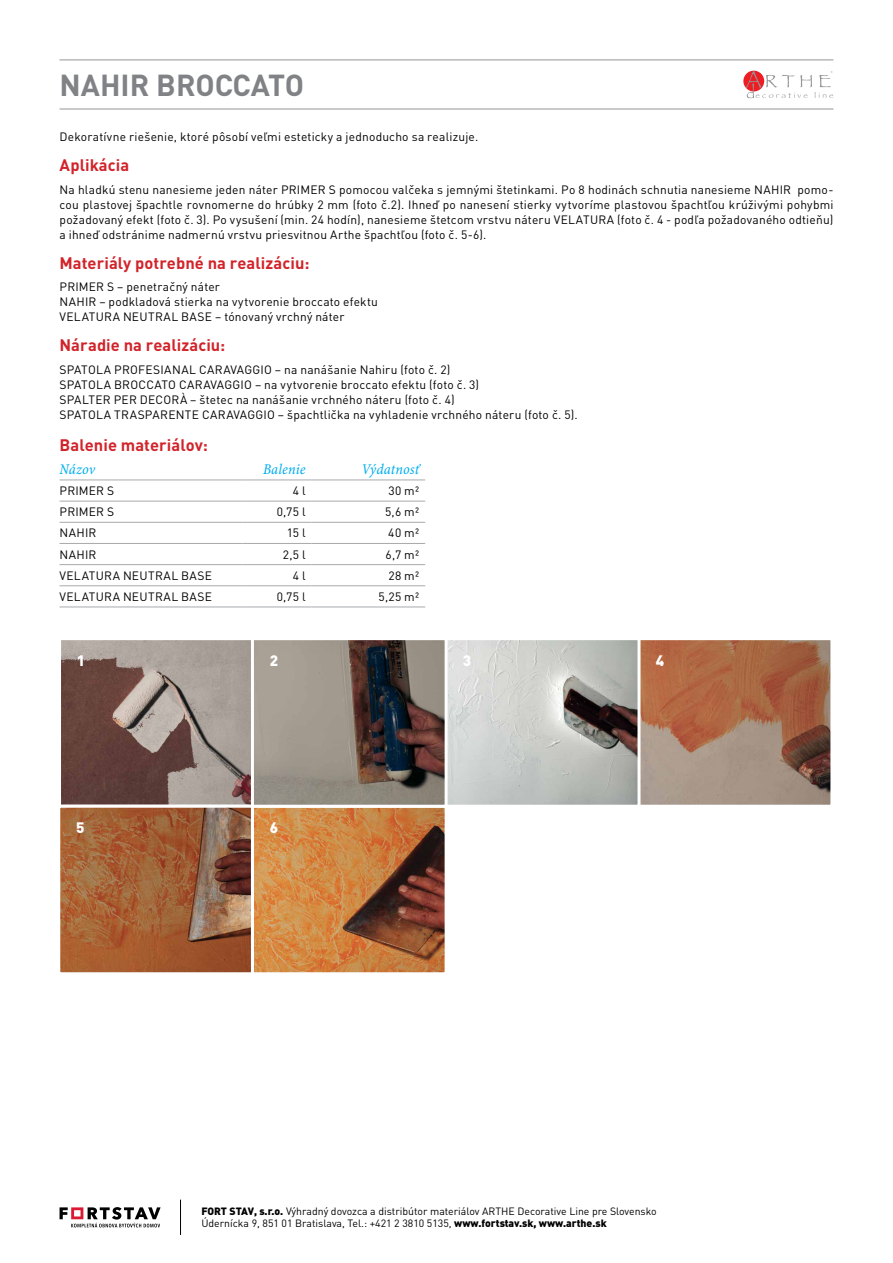
<style>
.page{position:relative;width:893px;height:1263px;background:#fff}
.page>*{position:absolute;margin:0;border:0;box-sizing:border-box;transform-origin:0 0}
.t1{font:700 30px "DIN Pro";color:#808285}
.t2{font:700 16.5px "DIN Pro";letter-spacing:.005em;color:#d2232a}
.t3{font:15px "Minion Pro Cn It Capt";letter-spacing:.005em;color:#00aeef}
.t4{font:900 15px "DIN Pro";color:#fff}
.t5{font:12px/15px "DIN Pro";letter-spacing:.02em;color:#000}
.t6{font:10.5px/12.3px "DIN Pro";color:#000}
.s1{font-weight:900}
</style>
<div class="page">
<svg style="left:60px;top:1207px;width:101px;height:20px"></svg>
<hr style="left:180px;top:1199px;width:1px;height:36px;background:#000">
<hr style="left:60px;top:480px;width:182px;height:1px;background:#a7a9ac">
<hr style="left:242px;top:480px;width:70px;height:1px;background:#a7a9ac">
<hr style="left:312px;top:480px;width:113px;height:1px;background:#a7a9ac">
<hr style="left:60px;top:501px;width:182px;height:1px;background:#a7a9ac">
<hr style="left:242px;top:501px;width:70px;height:1px;background:#a7a9ac">
<hr style="left:312px;top:501px;width:113px;height:1px;background:#a7a9ac">
<hr style="left:60px;top:522px;width:182px;height:1px;background:#a7a9ac">
<hr style="left:242px;top:522px;width:70px;height:1px;background:#a7a9ac">
<hr style="left:312px;top:522px;width:113px;height:1px;background:#a7a9ac">
<hr style="left:60px;top:543px;width:182px;height:1px;background:#a7a9ac">
<hr style="left:242px;top:543px;width:70px;height:1px;background:#a7a9ac">
<hr style="left:312px;top:543px;width:113px;height:1px;background:#a7a9ac">
<hr style="left:60px;top:564px;width:182px;height:1px;background:#a7a9ac">
<hr style="left:242px;top:564px;width:70px;height:1px;background:#a7a9ac">
<hr style="left:312px;top:564px;width:113px;height:1px;background:#a7a9ac">
<hr style="left:60px;top:585px;width:182px;height:1px;background:#a7a9ac">
<hr style="left:242px;top:585px;width:70px;height:1px;background:#a7a9ac">
<hr style="left:312px;top:585px;width:113px;height:1px;background:#a7a9ac">
<hr style="left:60px;top:607px;width:182px;height:1px;background:#a7a9ac">
<hr style="left:242px;top:607px;width:70px;height:1px;background:#a7a9ac">
<hr style="left:312px;top:607px;width:113px;height:1px;background:#a7a9ac">
<hr style="left:60px;top:60px;width:773px;height:1px;background:#939598">
<hr style="left:60px;top:109px;width:773px;height:1px;background:#939598">
<svg style="left:743px;top:71px;width:21px;height:20px"></svg>
<svg style="left:746px;top:71px;width:87px;height:27px"></svg>
<img style="left:61px;top:641px;width:383px;height:330px">
<div style="left:58px;top:637px;width:197px;height:171px;border:3px solid #fff"></div>
<img style="left:641px;top:641px;width:188px;height:163px">
<div style="left:637px;top:637px;width:196px;height:171px;border:3px solid #fff"></div>
<img style="left:448px;top:641px;width:188px;height:163px">
<div style="left:444px;top:637px;width:196px;height:171px;border:3px solid #fff"></div>
<div style="left:251px;top:805px;width:197px;height:170px;border:3px solid #fff"></div>
<div style="left:251px;top:637px;width:197px;height:171px;border:3px solid #fff"></div>
<div style="left:57px;top:805px;width:197px;height:170px;border:3px solid #fff"></div>
<h1 class="t1" style="left:60px;top:65px;width:246px">NAHIR BROCCATO</h1>
<p class="t5" style="left:60px;top:129px;width:420px">Dekoratívne riešenie, ktoré pôsobí veľmi esteticky a jednoducho sa realizuje.</p>
<h2 class="t2" style="left:60px;top:154px;width:71px">Aplikácia</h2>
<p class="t5" style="left:60px;top:181px;width:775px;text-align:justify">Na hladkú stenu nanesieme jeden náter PRIMER S pomocou valčeka s jemnými štetinkami. Po 8 hodinách schnutia nanesieme NAHIR pomo&shy;cou plastovej špachtle rovnomerne do hrúbky 2 mm (foto č.2). Ihneď po nanesení stierky vytvoríme plastovou špachtľou krúživými pohybmi požadovaný efekt (foto č. 3). Po vysušení (min. 24 hodín), nanesieme štetcom vrstvu náteru VELATURA (foto č. 4 - podľa požadovaného odtieňu) a ihneď odstránime nadmernú vrstvu priesvitnou Arthe špachtľou (foto č. 5-6).</p>
<h2 class="t2" style="left:60px;top:251px;width:251px">Materiály potrebné na realizáciu:</h2>
<p class="t5" style="left:60px;top:279px;width:320px">PRIMER S – penetračný náter<br>NAHIR – podkladová stierka na vytvorenie broccato efektu<br>VELATURA NEUTRAL BASE – tónovaný vrchný náter</p>
<h2 class="t2" style="left:60px;top:334px;width:167px">Náradie na realizáciu:</h2>
<p class="t5" style="left:60px;top:361px;width:520px">SPATOLA PROFESIANAL CARAVAGGIO – na nanášanie Nahiru (foto č. 2)<br>SPATOLA BROCCATO CARAVAGGIO – na vytvorenie broccato efektu (foto č. 3)<br>SPALTER PER DECORÀ – štetec na nanášanie vrchného náteru (foto č. 4)<br>SPATOLA TRASPARENTE CARAVAGGIO – špachtlička na vyhladenie vrchného náteru (foto č. 5).</p>
<h2 class="t2" style="left:60px;top:434px;width:150px">Balenie materiálov:</h2>
<p class="t3" style="left:60px;top:459px;width:37px">Názov</p>
<p class="t3" style="left:263px;top:459px;width:44px">Balenie</p>
<p class="t3" style="left:361px;top:459px;width:59px">Výdatnosť</p>
<p class="t5" style="left:60px;top:483px;width:56px">PRIMER S</p>
<p class="t5" style="left:293px;top:483px;width:14px">4 l</p>
<p class="t5" style="left:388px;top:483px;width:32px">30 m²</p>
<p class="t5" style="left:60px;top:504px;width:56px">PRIMER S</p>
<p class="t5" style="left:277px;top:504px;width:30px">0,75 l</p>
<p class="t5" style="left:385px;top:504px;width:36px">5,6 m²</p>
<p class="t5" style="left:60px;top:525px;width:38px">NAHIR</p>
<p class="t5" style="left:287px;top:525px;width:20px">15 l</p>
<p class="t5" style="left:388px;top:525px;width:32px">40 m²</p>
<p class="t5" style="left:60px;top:546px;width:38px">NAHIR</p>
<p class="t5" style="left:283px;top:546px;width:24px">2,5 l</p>
<p class="t5" style="left:386px;top:546px;width:35px">6,7 m²</p>
<p class="t5" style="left:60px;top:567px;width:154px">VELATURA NEUTRAL BASE</p>
<p class="t5" style="left:293px;top:567px;width:14px">4 l</p>
<p class="t5" style="left:388px;top:567px;width:32px">28 m²</p>
<p class="t5" style="left:60px;top:589px;width:154px">VELATURA NEUTRAL BASE</p>
<p class="t5" style="left:277px;top:589px;width:30px">0,75 l</p>
<p class="t5" style="left:378px;top:589px;width:42px">5,25 m²</p>
<p class="t4" style="left:77px;top:650px;width:10px">1</p>
<p class="t4" style="left:270px;top:650px;width:10px">2</p>
<p class="t4" style="left:656px;top:650px;width:10px">4</p>
<p class="t4" style="left:463px;top:650px;width:10px">3</p>
<p class="t4" style="left:76px;top:818px;width:10px">5</p>
<p class="t4" style="left:270px;top:818px;width:10px">6</p>
<p class="t6" style="left:201px;top:1205px;width:457px"><span class="s1">FORT STAV, s.r.o.</span> Výhradný dovozca a distribútor materiálov ARTHE Decorative Line pre Slovensko<br>Údernícka 9, 851 01 Bratislava, Tel.: +421 2 3810 5135, <span class="s1">www.fortstav.sk, www.arthe.sk</span></p>
</div>
